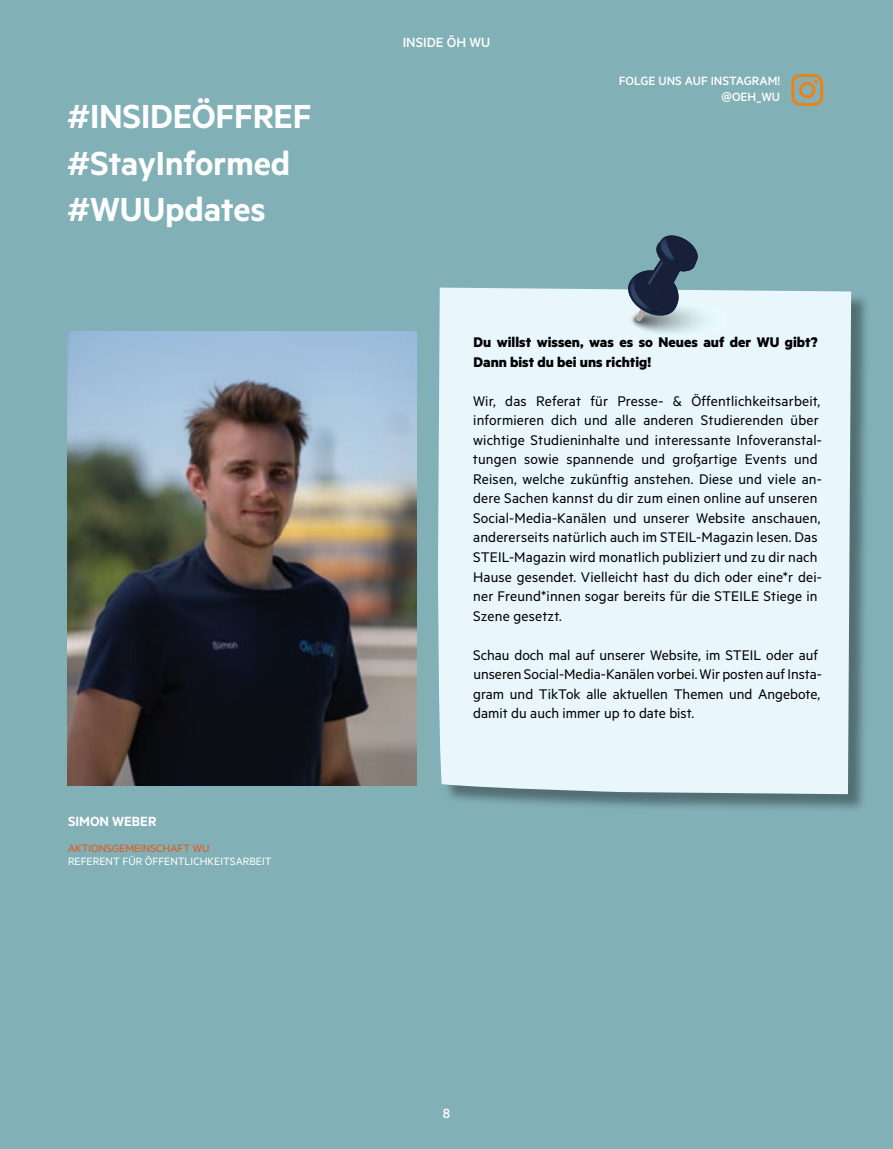
<style>
.page{position:relative;width:893px;height:1149px;background:#fff}
.page>*{position:absolute;margin:0;border:0;box-sizing:border-box;transform-origin:0 0}
.Headline_groß_Metric_Semibold{font:600 37.5px "Metric";letter-spacing:-.005em;color:#fff}
.Subheadline_Anreisser_Metric_Medium{font:15.75px/19.5px "Metric";letter-spacing:.01em;color:#000}
.Subheadline_Anreisser_Metric_Medium-2{font:700 15.75px/19.5px "Metric";color:#000}
.Namen_Metric_Semibold{font:600 15px "Metric";color:#fff}
.Kategorie_Metric_Medium{font:500 15px "Metric";color:#fff}
.Pagina{font:500 15px "Metric";color:#fff}
.Subheadline_Anreisser_Metric_Medium-3{font:500 13.5px "Metric";color:#fff}
.Namen_Untertitel_Metric_Regular{font:12px "Metric";color:#fff}
.Namen_Untertitel_Metric_Regular-2{font:12px "Metric";color:#e9540d}
</style>
<div class="page">
<div style="left:0;top:0;width:893px;height:1148px;background:#82b0b7"></div>
<img style="left:67px;top:331px;width:350px;height:454px">
<div style="left:441px;top:290px;width:429px;height:522px;background:#000;opacity:.37"></div>
<div style="left:438px;top:287px;width:413px;height:507px;background:#e9f6fc"></div>
<img style="left:629px;top:301px;width:99px;height:37px">
<img style="left:629px;top:302px;width:96px;height:35px">
<img style="left:630px;top:303px;width:92px;height:34px">
<img style="left:630px;top:303px;width:88px;height:33px">
<img style="left:700px;top:304px;width:15px;height:31px">
<img style="left:630px;top:305px;width:82px;height:30px">
<img style="left:700px;top:305px;width:9px;height:29px">
<img style="left:631px;top:306px;width:75px;height:28px">
<img style="left:631px;top:307px;width:71px;height:26px">
<img style="left:631px;top:323px;width:68px;height:9px">
<img style="left:632px;top:323px;width:64px;height:9px">
<img style="left:632px;top:323px;width:61px;height:8px">
<img style="left:686px;top:323px;width:4px;height:7px">
<img style="left:632px;top:323px;width:54px;height:7px">
<img style="left:680px;top:323px;width:3px;height:6px">
<img style="left:633px;top:323px;width:47px;height:6px">
<img style="left:633px;top:323px;width:44px;height:5px">
<img style="left:633px;top:323px;width:41px;height:4px">
<img style="left:634px;top:323px;width:36px;height:4px">
<img style="left:634px;top:323px;width:30px;height:3px">
<img style="left:634px;top:323px;width:27px;height:2px">
<img style="left:635px;top:323px;width:20px;height:1px">
<svg style="left:626px;top:235px;width:74px;height:88px"></svg>
<svg style="left:791px;top:74px;width:32px;height:32px"></svg>
<p class="Headline_groß_Metric_Semibold" style="left:67px;top:94px;width:246px">#INSIDEÖFFREF</p>
<p class="Headline_groß_Metric_Semibold" style="left:67px;top:140px;width:225px">#StayInformed</p>
<p class="Headline_groß_Metric_Semibold" style="left:67px;top:187px;width:200px">#WUUpdates</p>
<p class="Namen_Metric_Semibold" style="left:68px;top:812px;width:90px">SIMON WEBER</p>
<p class="Namen_Untertitel_Metric_Regular-2" style="left:68px;top:840px;width:143px">AKTIONSGEMEINSCHAFT WU</p>
<p class="Namen_Untertitel_Metric_Regular" style="left:68px;top:853px;width:205px">REFERENT FÜR ÖFFENTLICHKEITSARBEIT</p>
<p class="Kategorie_Metric_Medium" style="left:403px;top:33px;width:89px">INSIDE ÖH WU</p>
<p class="Subheadline_Anreisser_Metric_Medium-3" style="left:619px;top:73px;width:163px">FOLGE UNS AUF INSTAGRAM!</p>
<p class="Subheadline_Anreisser_Metric_Medium-3" style="left:721px;top:89px;width:60px">@OEH_WU</p>
<p class="Subheadline_Anreisser_Metric_Medium-2" style="left:474px;top:332px;width:346px">Du willst wissen, was es so Neues auf der WU gibt?<br>Dann bist du bei uns richtig!</p>
<p class="Subheadline_Anreisser_Metric_Medium" style="left:473px;top:390px;width:350px">Wir, das Referat für Presse- &amp; Öffentlichkeitsarbeit, informieren dich und alle anderen Studierenden über wichtige Studieninhalte und interessante Infoveranstal&shy;tungen sowie spannende und großartige Events und Reisen, welche zukünftig anstehen. Diese und viele an&shy;dere Sachen kannst du dir zum einen online auf unseren Social-Media-Kanälen und unserer Website anschauen, andererseits natürlich auch im STEIL-Magazin lesen. Das STEIL-Magazin wird monatlich publiziert und zu dir nach Hause gesendet. Vielleicht hast du dich oder eine*r dei&shy;ner Freund*innen sogar bereits für die STEILE Stiege in Szene gesetzt.</p>
<p class="Subheadline_Anreisser_Metric_Medium" style="left:473px;top:644px;width:350px">Schau doch mal auf unserer Website, im STEIL oder auf unseren Social-Media-Kanälen vorbei. Wir posten auf Insta&shy;gram und TikTok alle aktuellen Themen und Angebote, damit du auch immer up to date bist.</p>
<p class="Pagina" style="left:443px;top:1103px;width:9px">8</p>
</div>
